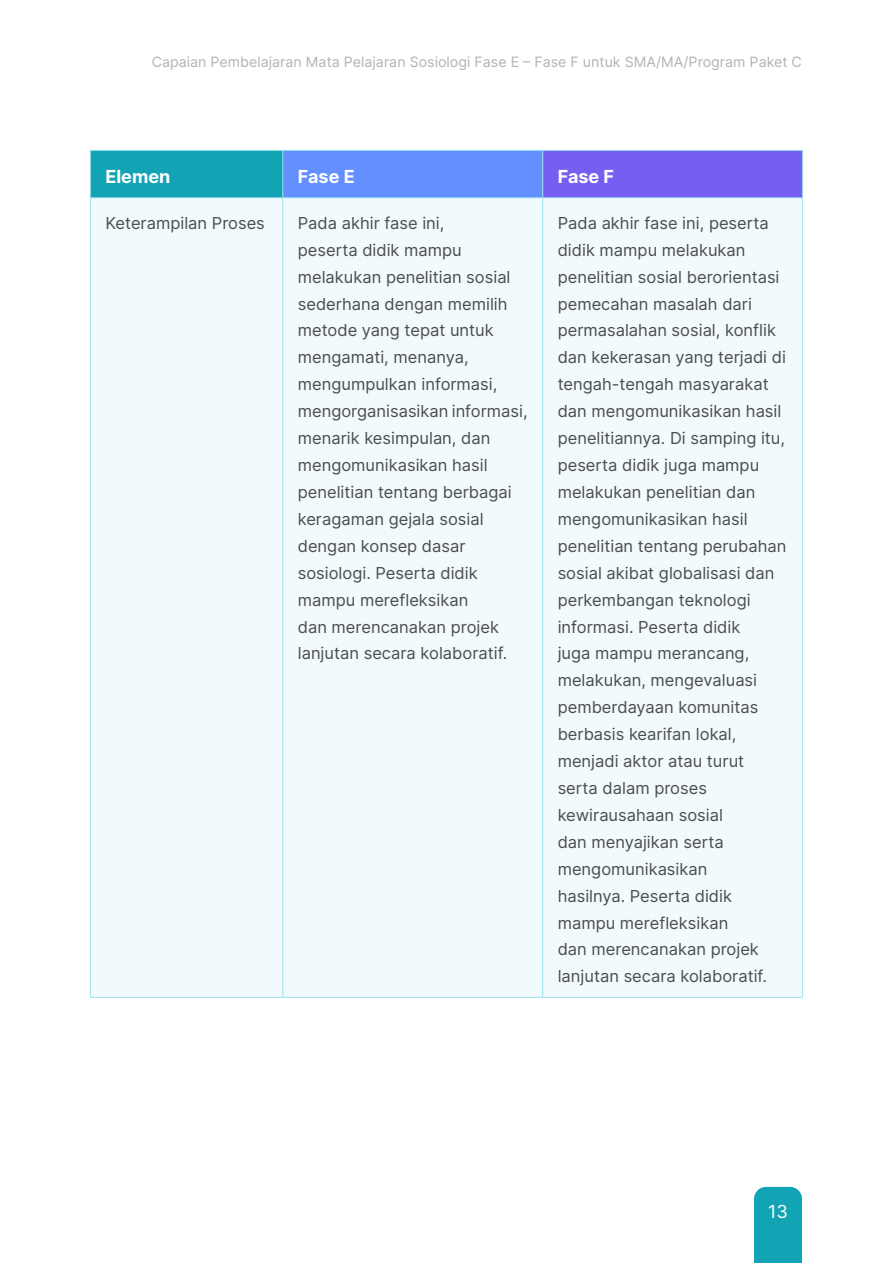
<style>
.page{position:relative;width:893px;height:1263px;background:#fff}
.page>*{position:absolute;margin:0;border:0;box-sizing:border-box;transform-origin:0 0}
.Judul{font:700 18px "Inter";color:#fff}
.t1{font:18px "Inter";color:#fff}
.t2{font:16.5px/26.8px "Inter";color:#4d4d4d}
.t3{font:14.25px "Inter";color:#b3b3b3}
</style>
<div class="page">
<div style="left:754px;top:1187px;width:48px;height:76px;background:#12a3b4"></div>
<div style="left:90px;top:150px;width:193px;height:48px;background:#12a3b4"></div>
<div style="left:283px;top:150px;width:260px;height:48px;background:#648fff"></div>
<div style="left:543px;top:150px;width:260px;height:48px;background:#785ef0"></div>
<div style="left:91px;top:198px;width:711px;height:799px;background:#f1fafd"></div>
<hr style="left:90px;top:997px;width:193px;height:1px;background:#a0e3f0">
<hr style="left:283px;top:997px;width:260px;height:1px;background:#a0e3f0">
<hr style="left:543px;top:997px;width:260px;height:1px;background:#a0e3f0">
<hr style="left:90px;top:150px;width:193px;height:1px;background:#a0e3f0">
<hr style="left:90px;top:151px;width:1px;height:46px;background:#a0e3f0">
<hr style="left:90px;top:197px;width:193px;height:1px;background:#a0e3f0">
<hr style="left:90px;top:198px;width:1px;height:799px;background:#a0e3f0">
<hr style="left:282px;top:198px;width:1px;height:799px;background:#a0e3f0">
<hr style="left:542px;top:198px;width:1px;height:799px;background:#a0e3f0">
<hr style="left:802px;top:198px;width:1px;height:799px;background:#a0e3f0">
<hr style="left:283px;top:150px;width:260px;height:1px;background:#a0e3f0">
<hr style="left:282px;top:151px;width:1px;height:46px;background:#a0e3f0">
<hr style="left:283px;top:197px;width:260px;height:1px;background:#a0e3f0">
<hr style="left:543px;top:150px;width:260px;height:1px;background:#a0e3f0">
<hr style="left:542px;top:151px;width:1px;height:46px;background:#a0e3f0">
<hr style="left:802px;top:151px;width:1px;height:46px;background:#a0e3f0">
<hr style="left:543px;top:197px;width:260px;height:1px;background:#a0e3f0">
<p class="t3" style="left:152px;top:51px;width:652px">Capaian Pembelajaran Mata Pelajaran Sosiologi Fase E – Fase F untuk SMA/MA/Program Paket C</p>
<p class="Judul" style="left:105px;top:163px;width:67px">Elemen</p>
<p class="Judul" style="left:298px;top:163px;width:58px">Fase E</p>
<p class="Judul" style="left:558px;top:163px;width:58px">Fase F</p>
<p class="t2" style="left:105px;top:209px;width:161px">Keterampilan Proses</p>
<p class="t2" style="left:298px;top:209px;width:231px">Pada akhir fase ini,<br>peserta didik mampu melakukan penelitian sosial sederhana dengan memilih metode yang tepat untuk mengamati, menanya, mengumpulkan informasi, mengorganisasikan informasi, menarik kesimpulan, dan mengomunikasikan hasil penelitian tentang berbagai keragaman gejala sosial dengan konsep dasar sosiologi. Peserta didik mampu merefleksikan<br>dan merencanakan projek lanjutan secara kolaboratif.</p>
<p class="t2" style="left:558px;top:209px;width:230px">Pada akhir fase ini, peserta didik mampu melakukan penelitian sosial berorientasi pemecahan masalah dari permasalahan sosial, konflik dan kekerasan yang terjadi di tengah-tengah masyarakat dan mengomunikasikan hasil penelitiannya. Di samping itu, peserta didik juga mampu melakukan penelitian dan mengomunikasikan hasil penelitian tentang perubahan sosial akibat globalisasi dan perkembangan teknologi informasi. Peserta didik<br>juga mampu merancang, melakukan, mengevaluasi pemberdayaan komunitas berbasis kearifan lokal, menjadi aktor atau turut serta dalam proses kewirausahaan sosial<br>dan menyajikan serta mengomunikasikan<br>hasilnya. Peserta didik mampu merefleksikan<br>dan merencanakan projek lanjutan secara kolaboratif.</p>
<p class="t1" style="left:768px;top:1198px;width:21px">13</p>
</div>
